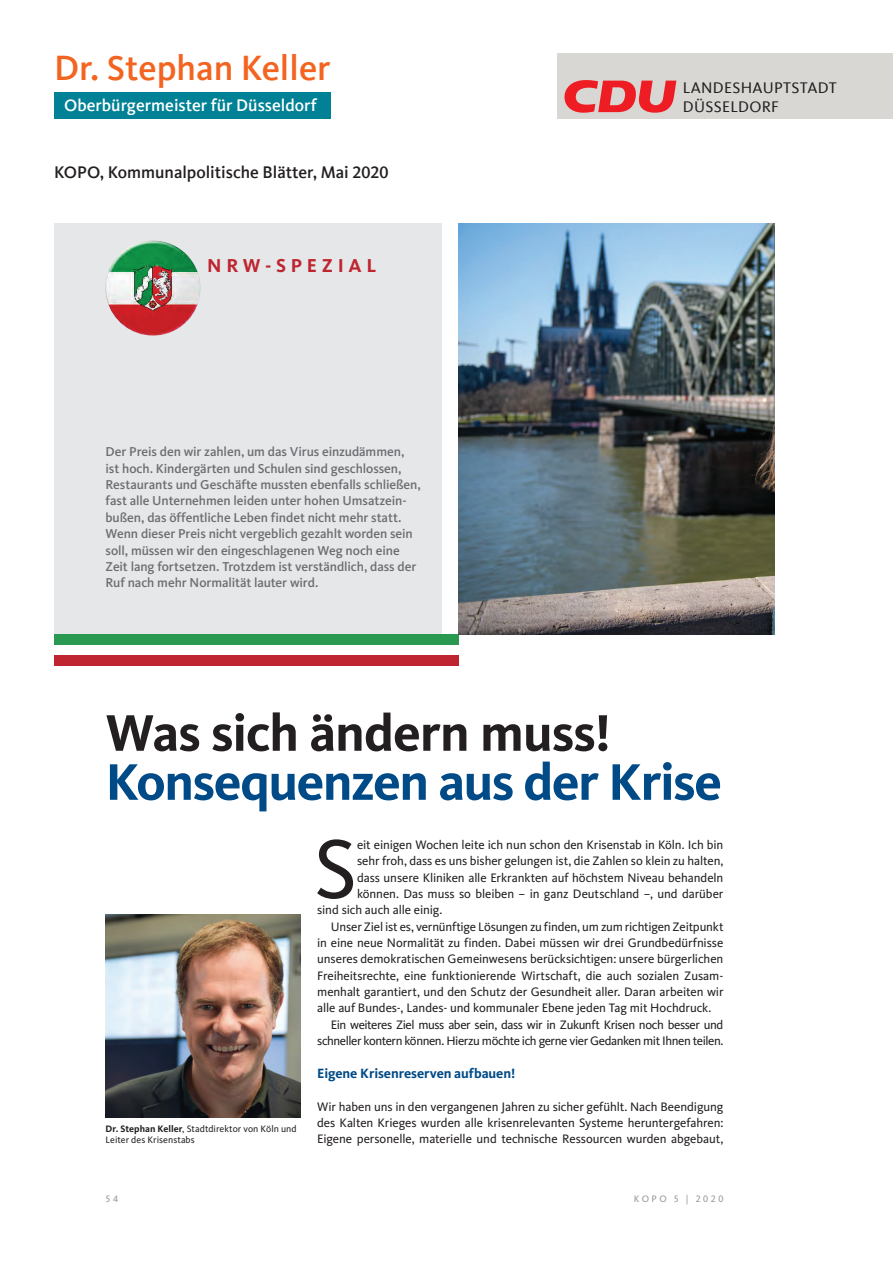
<style>
.page{position:relative;width:893px;height:1263px;background:#fff}
.page>*{position:absolute;margin:0;border:0;box-sizing:border-box;transform-origin:0 0}
.t1{font:86.4px "CDU Kievit";color:#231f20}
.t2{font:700 53.25px "CDU Kievit";letter-spacing:-.025em;color:#004b87}
.t3{font:700 53.25px "CDU Kievit";letter-spacing:-.015em;color:#231f20}
.t4{font:500 36.15px "CDU Kievit Tab";color:#f36421}
.t5{font:700 19.35px "CDU Kievit";letter-spacing:.24em;color:#be2530}
.t6{font:500 17.25px "CDU Kievit Tab";color:#231f20}
.t7{font:500 17.25px "CDU Kievit Tab";color:#fff}
.t8{font:15.9px/19px "CDU Kievit Tab";letter-spacing:.02em;color:#231f20}
.t9{font:700 13.95px "CDU Kievit";letter-spacing:-.005em;color:#004b87}
.t10{font:500 13.35px/16.4px "CDU Kievit";letter-spacing:-.005em;color:#6d6e71}
.t11{font:12.75px/16.4px "CDU Kievit";letter-spacing:-.01em;color:#231f20;text-align:justify}
.t12{font:12.75px "CDU Kievit";letter-spacing:-.035em;color:#231f20}
.t13{font:9.75px/11.7px "CDU Kievit";letter-spacing:.005em;color:#231f20}
.t14{font:9.75px "CDU Kievit Tab";letter-spacing:.265em;color:#939598}
.s1{font-weight:700}
</style>
<div class="page">
<div style="left:54px;top:93px;width:277px;height:26px;background:#008195"></div>
<div style="left:558px;top:54px;width:335px;height:65px;background:#d8d7d4"></div>
<svg style="left:564px;top:80px;width:112px;height:33px"></svg>
<div style="left:54px;top:223px;width:387px;height:412px;background:#e6e7e9"></div>
<img style="left:106px;top:241px;width:94px;height:94px">
<div style="left:54px;top:635px;width:404px;height:10px;background:#299850"></div>
<div style="left:54px;top:655px;width:404px;height:11px;background:#be2530"></div>
<img style="left:105px;top:914px;width:195px;height:203px">
<img style="left:458px;top:223px;width:317px;height:412px">
<h3 class="t4" style="left:54px;top:47px;width:278px">Dr. Stephan Keller</h3>
<h3 class="t7" style="left:64px;top:96px;width:254px">Oberbürgermeister für Düsseldorf</h3>
<h3 class="t6" style="left:54px;top:162px;width:336px">KOPO, Kommunalpolitische Blätter, Mai 2020</h3>
<h3 class="t5" style="left:207px;top:258px;width:171px">NRW-SPEZIAL</h3>
<p class="t10" style="left:105px;top:445px;width:317px">Der Preis den wir zahlen, um das Virus einzudämmen, ist hoch. Kindergärten und Schulen sind geschlossen, Restaurants und Geschäfte mussten ebenfalls schließen, fast alle Unternehmen leiden unter hohen Umsatzein&shy;bußen, das öffentliche Leben findet nicht mehr statt.<br>Wenn dieser Preis nicht vergeblich gezahlt worden sein soll, müssen wir den eingeschlagenen Weg noch eine Zeit lang fortsetzen. Trotzdem ist verständlich, dass der Ruf nach mehr Normalität lauter wird.</p>
<p class="t8" style="left:683px;top:78px;width:155px">LANDESHAUPTSTADT<br>DÜSSELDORF</p>
<h2 class="t3" style="left:105px;top:712px;width:507px">Was sich ändern muss!</h2>
<h2 class="t2" style="left:105px;top:761px;width:618px">Konsequenzen aus der Krise</h2>
<p class="t13" style="left:105px;top:1123px;width:193px"><span class="s1">Dr. Stephan Keller</span>, Stadtdirektor von Köln und<br>Leiter des Krisenstabs</p>
<h1 class="t1" style="left:314px;top:835px;width:45px">S</h1>
<p class="t11" style="left:357px;top:837px;width:368px">eit einigen Wochen leite ich nun schon den Krisenstab in Köln. Ich bin</p>
<p class="t11" style="left:357px;top:854px;width:368px">sehr froh, dass es uns bisher gelungen ist, die Zahlen so klein zu halten,</p>
<p class="t11" style="left:357px;top:870px;width:368px">dass unsere Kliniken alle Erkrankten auf höchstem Niveau behandeln</p>
<p class="t11" style="left:357px;top:887px;width:368px">können. Das muss so bleiben – in ganz Deutschland –, und darüber</p>
<p class="t11" style="left:317px;top:903px;width:127px">sind sich auch alle einig.</p>
<p class="t11" style="left:331px;top:919px;width:394px">Unser Ziel ist es, vernünftige Lösungen zu finden, um zum richtigen Zeitpunkt</p>
<p class="t11" style="left:317px;top:936px;width:408px">in eine neue Normalität zu finden. Dabei müssen wir drei Grundbedürfnisse</p>
<p class="t11" style="left:317px;top:952px;width:408px">unseres demokratischen Gemeinwesens berücksichtigen: unsere bürgerlichen</p>
<p class="t11" style="left:317px;top:968px;width:408px">Freiheitsrechte, eine funktionierende Wirtschaft, die auch sozialen Zusam-</p>
<p class="t11" style="left:317px;top:985px;width:408px">menhalt garantiert, und den Schutz der Gesundheit aller. Daran arbeiten wir</p>
<p class="t11" style="left:317px;top:1001px;width:396px">alle auf Bundes-, Landes- und kommunaler Ebene jeden Tag mit Hochdruck.</p>
<p class="t12" style="left:331px;top:1019px;width:394px">Ein weiteres Ziel muss aber sein, dass wir in Zukunft Krisen noch besser und</p>
<p class="t12" style="left:317px;top:1036px;width:408px">schneller kontern können. Hierzu möchte ich gerne vier Gedanken mit Ihnen teilen.</p>
<p class="t9" style="left:317px;top:1067px;width:200px">Eigene Krisenreserven aufbauen!</p>
<p class="t11" style="left:317px;top:1099px;width:408px">Wir haben uns in den vergangenen Jahren zu sicher gefühlt. Nach Beendigung des Kalten Krieges wurden alle krisenrelevanten Systeme heruntergefahren:<br>Eigene personelle, materielle und technische Ressourcen wurden abgebaut,</p>
<p class="t14" style="left:105px;top:1195px;width:14px">5 4</p>
<p class="t14" style="left:634px;top:1195px;width:91px">KOPO 5 | 2020</p>
</div>
